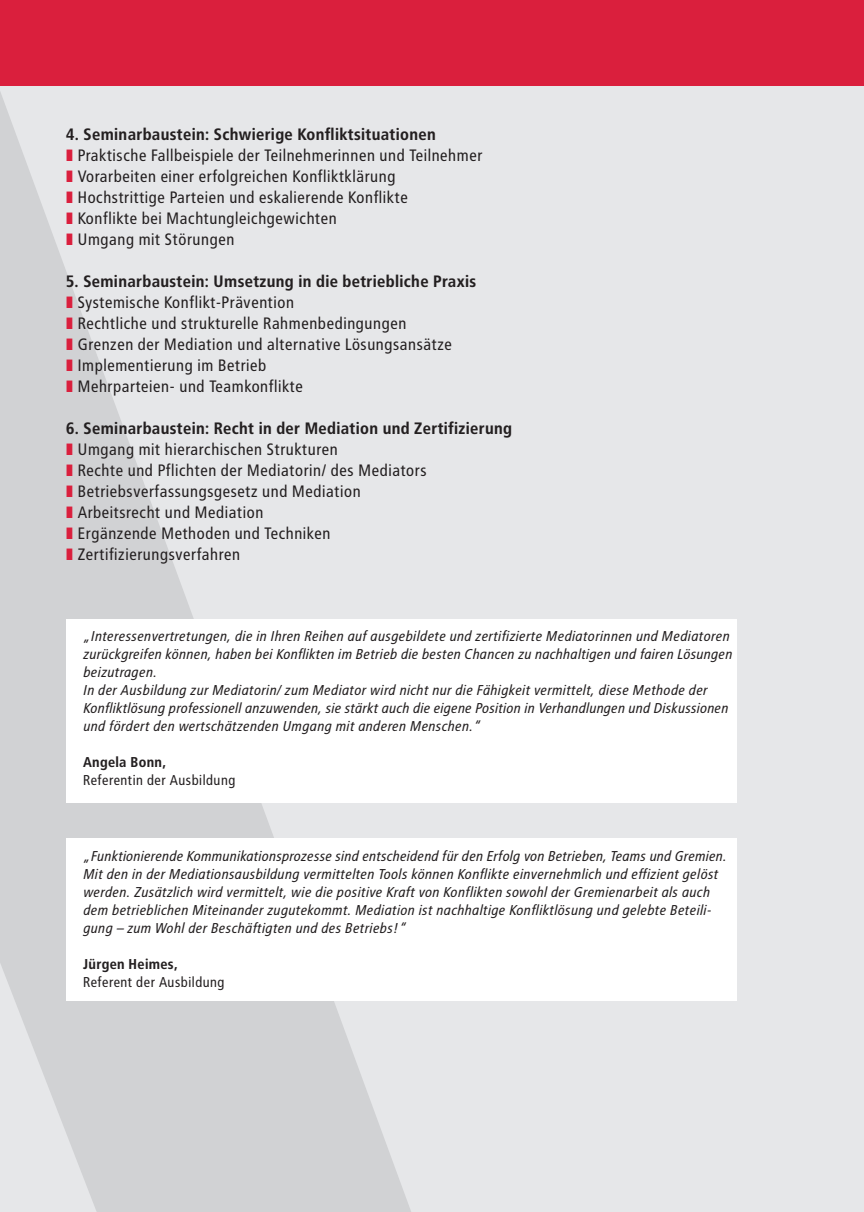
<style>
.page{position:relative;width:864px;height:1212px;background:#fff}
.page>*{position:absolute;margin:0;border:0;box-sizing:border-box;transform-origin:0 0}
.t1{font:16.5px "Transit";color:#231f20}
.t2{font:700 16.5px "Transit";color:#231f20}
.t3{font:italic 14.25px/18px "Transit";color:#231f20}
.t4{font:14.25px "Transit";color:#231f20}
.t5{font:700 14.25px "Transit";color:#231f20}
.s1{color:#da1f3d}
</style>
<div class="page">
<div style="left:0;top:63px;width:863px;height:1149px;background:#e6e7e9"></div>
<svg style="left:0;top:85px;width:416px;height:1127px"></svg>
<div style="left:0;top:0;width:863px;height:85px;background:#da1f3d"></div>
<div style="left:66px;top:619px;width:670px;height:183px;background:#fff"></div>
<div style="left:66px;top:839px;width:670px;height:162px;background:#fff"></div>
<p class="t2" style="left:66px;top:128px;width:371px">4. Seminarbaustein: Schwierige Konfliktsituationen</p>
<p class="t1" style="left:66px;top:149px;width:418px"><span class="s1">❚</span> Praktische Fallbeispiele der Teilnehmerinnen und Teilnehmer</p>
<p class="t1" style="left:66px;top:170px;width:331px"><span class="s1">❚</span> Vorarbeiten einer erfolgreichen Konfliktklärung</p>
<p class="t1" style="left:66px;top:191px;width:343px"><span class="s1">❚</span> Hochstrittige Parteien und eskalierende Konflikte</p>
<p class="t1" style="left:66px;top:212px;width:272px"><span class="s1">❚</span> Konflikte bei Machtungleichgewichten</p>
<p class="t1" style="left:66px;top:233px;width:170px"><span class="s1">❚</span> Umgang mit Störungen</p>
<p class="t2" style="left:66px;top:275px;width:411px">5. Seminarbaustein: Umsetzung in die betriebliche Praxis</p>
<p class="t1" style="left:66px;top:296px;width:230px"><span class="s1">❚</span> Systemische Konflikt-Prävention</p>
<p class="t1" style="left:66px;top:317px;width:342px"><span class="s1">❚</span> Rechtliche und strukturelle Rahmenbedingungen</p>
<p class="t1" style="left:66px;top:338px;width:387px"><span class="s1">❚</span> Grenzen der Mediation und alternative Lösungsansätze</p>
<p class="t1" style="left:66px;top:359px;width:202px"><span class="s1">❚</span> Implementierung im Betrieb</p>
<p class="t1" style="left:66px;top:380px;width:239px"><span class="s1">❚</span> Mehrparteien- und Teamkonflikte</p>
<p class="t2" style="left:66px;top:422px;width:447px">6. Seminarbaustein: Recht in der Mediation und Zertifizierung</p>
<p class="t1" style="left:66px;top:443px;width:273px"><span class="s1">❚</span> Umgang mit hierarchischen Strukturen</p>
<p class="t1" style="left:66px;top:464px;width:362px"><span class="s1">❚</span> Rechte und Pflichten der Mediatorin/ des Mediators</p>
<p class="t1" style="left:66px;top:485px;width:296px"><span class="s1">❚</span> Betriebsverfassungsgesetz und Mediation</p>
<p class="t1" style="left:66px;top:506px;width:199px"><span class="s1">❚</span> Arbeitsrecht und Mediation</p>
<p class="t1" style="left:66px;top:527px;width:266px"><span class="s1">❚</span> Ergänzende Methoden und Techniken</p>
<p class="t1" style="left:66px;top:548px;width:176px"><span class="s1">❚</span> Zertifizierungsverfahren</p>
<p class="t3" style="left:83px;top:628px;width:650px">„Interessenvertretungen, die in Ihren Reihen auf ausgebildete und zertifizierte Mediatorinnen und Mediatoren zurückgreifen können, haben bei Konflikten im Betrieb die besten Chancen zu nachhaltigen und fairen Lösungen beizutragen.</p>
<p class="t3" style="left:83px;top:682px;width:646px">In der Ausbildung zur Mediatorin/ zum Mediator wird nicht nur die Fähigkeit vermittelt, diese Methode der<br>Konfliktlösung professionell anzuwenden, sie stärkt auch die eigene Position in Verhandlungen und Diskussionen und fördert den wertschätzenden Umgang mit anderen Menschen.“</p>
<p class="t5" style="left:83px;top:757px;width:85px">Angela Bonn,</p>
<p class="t4" style="left:83px;top:775px;width:154px">Referentin der Ausbildung</p>
<p class="t3" style="left:83px;top:848px;width:645px">„Funktionierende Kommunikationsprozesse sind entscheidend für den Erfolg von Betrieben, Teams und Gremien.<br>Mit den in der Mediationsausbildung vermittelten Tools können Konflikte einvernehmlich und effizient gelöst werden. Zusätzlich wird vermittelt, wie die positive Kraft von Konflikten sowohl der Gremienarbeit als auch dem betrieblichen Miteinander zugutekommt. Mediation ist nachhaltige Konfliktlösung und gelebte Beteili&shy;gung – zum Wohl der Beschäftigten und des Betriebs!“</p>
<p class="t5" style="left:83px;top:958px;width:96px">Jürgen Heimes,</p>
<p class="t4" style="left:83px;top:976px;width:143px">Referent der Ausbildung</p>
</div>
